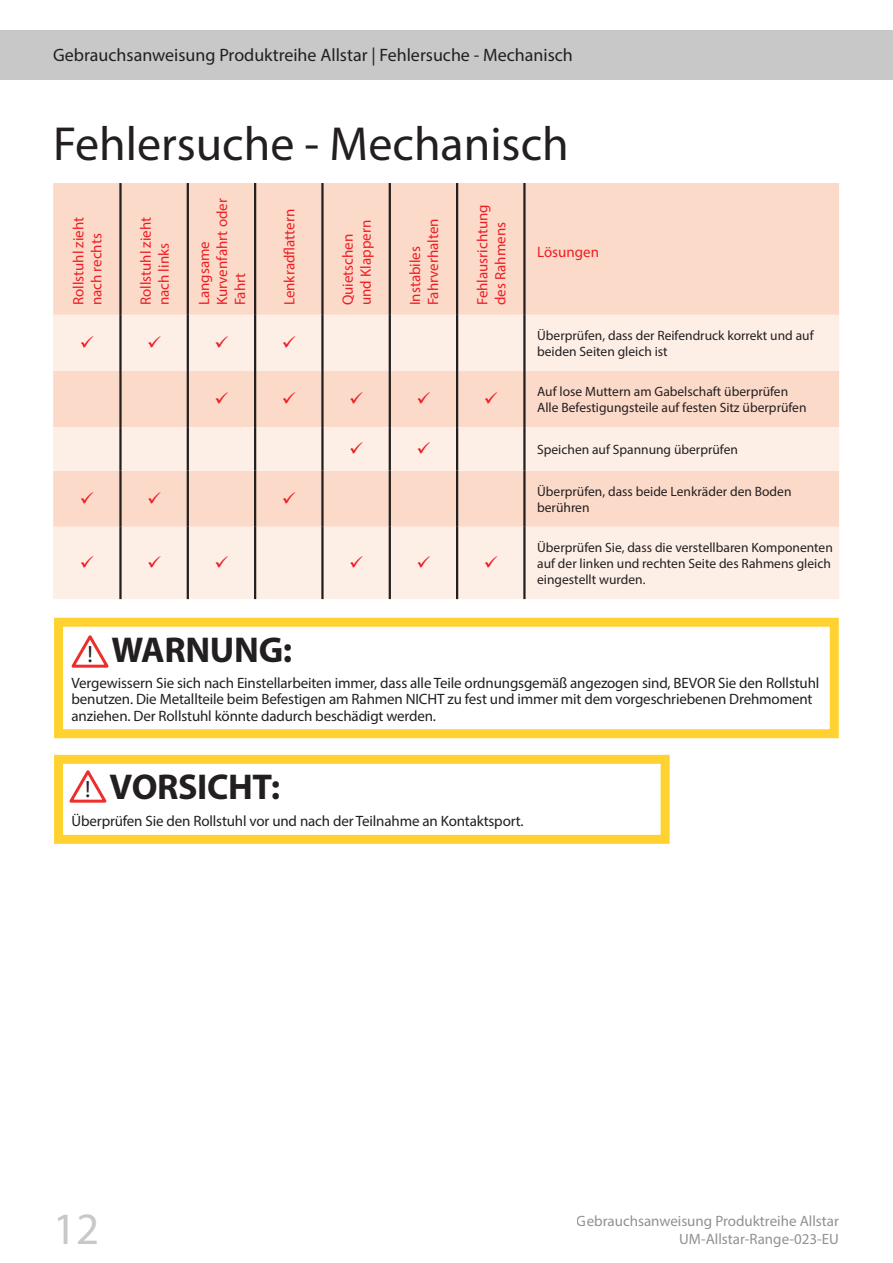
<style>
.page{position:relative;width:893px;height:1263px;background:#fff}
.page>*{position:absolute;margin:0;border:0;box-sizing:border-box;transform-origin:0 0}
.Heading_1{font:48px "Myriad Pro";color:#231f20}
.t1{font:45px "Myriad Pro";color:#c8c8c8}
.Box_Heading{font:700 36px "Myriad Pro";letter-spacing:-.01em;color:#231f20}
.t2{font:23.55px "Myriad Pro";color:#231f20}
.t3{font:18px "Myriad Pro";color:#231f20}
.Box_Text_10_11{font:15px/16.5px "Myriad Pro";letter-spacing:-.01em;color:#231f20}
.Table_Text_10_12_RED{font:15px/18px "Myriad Pro";color:#ee1d23}
.Box_Heading-2{font:15px "Myriad Pro";letter-spacing:-.01em;color:#231f20}
.Table_text_9_Auto{font:13.5px/16.2px "Myriad Pro";color:#231f20}
</style>
<div class="page">
<div style="left:0;top:31px;width:893px;height:49px;background:#c8c8c8"></div>
<div style="left:53px;top:183px;width:786px;height:132px;background:#fcdac9"></div>
<svg style="left:53px;top:315px;width:786px;height:284px;background:#fce5da"></svg>
<hr style="left:119px;top:183px;width:3px;height:132px;background:#231f20">
<hr style="left:187px;top:183px;width:2px;height:132px;background:#231f20">
<hr style="left:254px;top:183px;width:2px;height:132px;background:#231f20">
<hr style="left:321px;top:183px;width:3px;height:132px;background:#231f20">
<hr style="left:389px;top:183px;width:2px;height:132px;background:#231f20">
<hr style="left:119px;top:315px;width:3px;height:56px;background:#231f20">
<hr style="left:187px;top:315px;width:2px;height:56px;background:#231f20">
<hr style="left:254px;top:315px;width:2px;height:56px;background:#231f20">
<hr style="left:321px;top:315px;width:3px;height:56px;background:#231f20">
<hr style="left:389px;top:315px;width:2px;height:56px;background:#231f20">
<hr style="left:119px;top:371px;width:3px;height:56px;background:#231f20">
<hr style="left:187px;top:371px;width:2px;height:56px;background:#231f20">
<hr style="left:254px;top:371px;width:2px;height:56px;background:#231f20">
<hr style="left:321px;top:371px;width:3px;height:56px;background:#231f20">
<hr style="left:389px;top:371px;width:2px;height:56px;background:#231f20">
<hr style="left:119px;top:427px;width:3px;height:44px;background:#231f20">
<hr style="left:187px;top:427px;width:2px;height:44px;background:#231f20">
<hr style="left:254px;top:427px;width:2px;height:44px;background:#231f20">
<hr style="left:321px;top:427px;width:3px;height:44px;background:#231f20">
<hr style="left:389px;top:427px;width:2px;height:44px;background:#231f20">
<hr style="left:119px;top:471px;width:3px;height:56px;background:#231f20">
<hr style="left:187px;top:471px;width:2px;height:56px;background:#231f20">
<hr style="left:254px;top:471px;width:2px;height:56px;background:#231f20">
<hr style="left:321px;top:471px;width:3px;height:56px;background:#231f20">
<hr style="left:389px;top:471px;width:2px;height:56px;background:#231f20">
<hr style="left:119px;top:527px;width:3px;height:72px;background:#231f20">
<hr style="left:187px;top:527px;width:2px;height:72px;background:#231f20">
<hr style="left:254px;top:527px;width:2px;height:72px;background:#231f20">
<hr style="left:321px;top:527px;width:3px;height:72px;background:#231f20">
<hr style="left:389px;top:527px;width:2px;height:72px;background:#231f20">
<hr style="left:456px;top:183px;width:2px;height:132px;background:#231f20">
<hr style="left:523px;top:183px;width:3px;height:132px;background:#231f20">
<hr style="left:456px;top:315px;width:2px;height:56px;background:#231f20">
<hr style="left:523px;top:315px;width:3px;height:56px;background:#231f20">
<hr style="left:456px;top:371px;width:2px;height:56px;background:#231f20">
<hr style="left:523px;top:371px;width:3px;height:56px;background:#231f20">
<hr style="left:456px;top:427px;width:2px;height:44px;background:#231f20">
<hr style="left:523px;top:427px;width:3px;height:44px;background:#231f20">
<hr style="left:456px;top:471px;width:2px;height:56px;background:#231f20">
<hr style="left:523px;top:471px;width:3px;height:56px;background:#231f20">
<hr style="left:456px;top:527px;width:2px;height:72px;background:#231f20">
<hr style="left:523px;top:527px;width:3px;height:72px;background:#231f20">
<div style="left:54px;top:755px;width:616px;height:89px;border:9px solid #ffd231"></div>
<svg style="left:69px;top:770px;width:38px;height:33px"></svg>
<div style="left:54px;top:618px;width:785px;height:120px;border:9px solid #ffd231"></div>
<svg style="left:71px;top:635px;width:38px;height:33px"></svg>
<svg style="left:81px;top:336px;width:12px;height:12px"></svg>
<svg style="left:148px;top:336px;width:13px;height:12px"></svg>
<svg style="left:216px;top:336px;width:12px;height:12px"></svg>
<svg style="left:283px;top:336px;width:12px;height:12px"></svg>
<svg style="left:216px;top:392px;width:12px;height:12px"></svg>
<svg style="left:283px;top:392px;width:12px;height:12px"></svg>
<svg style="left:350px;top:392px;width:13px;height:12px"></svg>
<svg style="left:418px;top:392px;width:12px;height:12px"></svg>
<svg style="left:485px;top:392px;width:12px;height:12px"></svg>
<svg style="left:350px;top:442px;width:13px;height:12px"></svg>
<svg style="left:418px;top:442px;width:12px;height:12px"></svg>
<svg style="left:81px;top:492px;width:12px;height:11px"></svg>
<svg style="left:148px;top:492px;width:13px;height:11px"></svg>
<svg style="left:283px;top:492px;width:12px;height:11px"></svg>
<svg style="left:81px;top:556px;width:12px;height:12px"></svg>
<svg style="left:148px;top:556px;width:13px;height:12px"></svg>
<svg style="left:216px;top:556px;width:12px;height:12px"></svg>
<svg style="left:350px;top:556px;width:13px;height:12px"></svg>
<svg style="left:418px;top:556px;width:12px;height:12px"></svg>
<svg style="left:485px;top:556px;width:12px;height:12px"></svg>
<h3 class="t3" style="left:53px;top:44px;width:521px">Gebrauchsanweisung Produktreihe Allstar | Fehlersuche - Mechanisch</h3>
<p class="Heading_1" style="left:53px;top:114px;width:517px">Fehlersuche - Mechanisch</p>
<p class="Table_Text_10_12_RED" style="left:69px;top:305px;width:90px;rotate:-90deg">Rollstuhl zieht nach rechts</p>
<p class="Table_Text_10_12_RED" style="left:136px;top:305px;width:90px;rotate:-90deg">Rollstuhl zieht nach links</p>
<p class="Table_Text_10_12_RED" style="left:195px;top:305px;width:108px;rotate:-90deg">Langsame<br>Kurvenfahrt oder<br>Fahrt</p>
<p class="Table_Text_10_12_RED" style="left:280px;top:305px;width:98px;rotate:-90deg">Lenkradflattern</p>
<p class="Table_Text_10_12_RED" style="left:338px;top:305px;width:87px;rotate:-90deg">Quietschen und Klappern</p>
<p class="Table_Text_10_12_RED" style="left:406px;top:305px;width:88px;rotate:-90deg">Instabiles<br>Fahrverhalten</p>
<p class="Table_Text_10_12_RED" style="left:473px;top:305px;width:103px;rotate:-90deg">Fehlausrichtung des Rahmens</p>
<p class="Table_Text_10_12_RED" style="left:537px;top:243px;width:63px">Lösungen</p>
<p class="Table_text_9_Auto" style="left:537px;top:327px;width:278px">Überprüfen, dass der Reifendruck korrekt und auf beiden Seiten gleich ist</p>
<p class="Table_text_9_Auto" style="left:537px;top:383px;width:253px">Auf lose Muttern am Gabelschaft überprüfen</p>
<p class="Table_text_9_Auto" style="left:537px;top:399px;width:271px">Alle Befestigungsteile auf festen Sitz überprüfen</p>
<p class="Table_text_9_Auto" style="left:537px;top:441px;width:202px">Speichen auf Spannung überprüfen</p>
<p class="Table_text_9_Auto" style="left:537px;top:483px;width:256px">Überprüfen, dass beide Lenkräder den Boden berühren</p>
<p class="Table_text_9_Auto" style="left:537px;top:539px;width:297px">Überprüfen Sie, dass die verstellbaren Komponenten auf der linken und rechten Seite des Rahmens gleich eingestellt wurden.</p>
<p class="Box_Heading" style="left:112px;top:627px;width:182px">WARNUNG:</p>
<p class="Box_Text_10_11" style="left:72px;top:674px;width:749px">Vergewissern Sie sich nach Einstellarbeiten immer, dass alle Teile ordnungsgemäß angezogen sind, BEVOR Sie den Rollstuhl benutzen. Die Metallteile beim Befestigen am Rahmen NICHT zu fest und immer mit dem vorgeschriebenen Drehmoment anziehen. Der Rollstuhl könnte dadurch beschädigt werden.</p>
<h3 class="t2" style="left:87px;top:639px;width:7px">!</h3>
<p class="Box_Heading" style="left:109px;top:764px;width:172px">VORSICHT:</p>
<p class="Box_Heading-2" style="left:72px;top:812px;width:454px">Überprüfen Sie den Rollstuhl vor und nach der Teilnahme an Kontaktsport.</p>
<h3 class="t2" style="left:85px;top:774px;width:7px">!</h3>
<h2 class="t1" style="left:53px;top:1201px;width:48px">12</h2>
<p class="Box_Text_10_11" style="left:577px;top:1212px;width:264px">Gebrauchsanweisung Produktreihe Allstar</p>
<p class="Box_Text_10_11" style="left:679px;top:1230px;width:161px">UM-Allstar-Range-023-EU</p>
</div>
